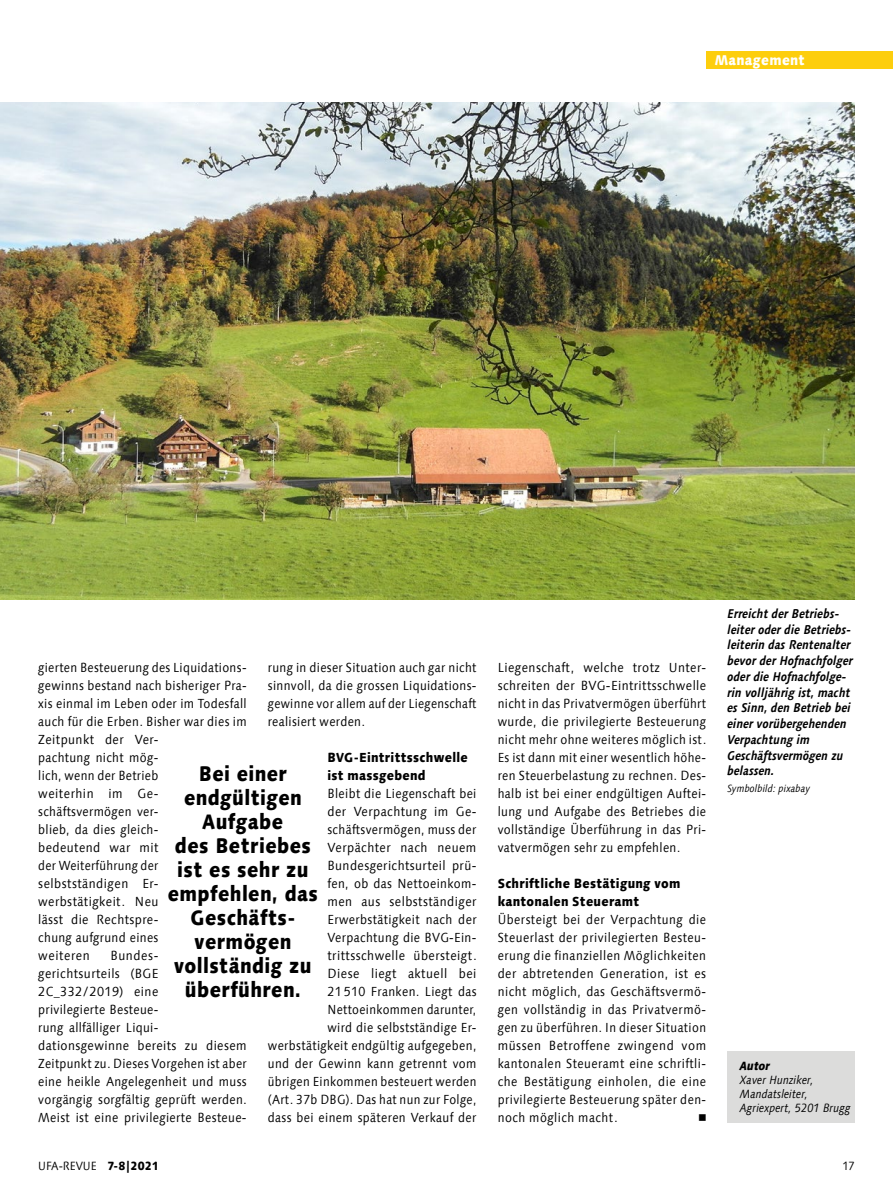
<style>
.page{position:relative;width:893px;height:1191px;background:#fff}
.page>*{position:absolute;margin:0;border:0;box-sizing:border-box;transform-origin:0 0}
.t1{font:800 21px/24px "Linotype Syntax Com";letter-spacing:.02em;color:#000;text-align:center;scale:.88 1}
.t2{font:800 14.25px "Linotype Syntax Com";letter-spacing:.025em;color:#fff;scale:.9 1}
.t3{font:13.2px/18px "Linotype Syntax Com";letter-spacing:.03em;color:#000;text-align:justify;scale:.9 1}
.t4{font:13.2px/18px "Linotype Syntax Com";letter-spacing:.03em;color:#000;scale:.92 1}
.t5{font:800 13.2px/18px "Linotype Syntax Com";letter-spacing:.02em;color:#000;scale:.9 1}
.t6{font:13.2px "Universal Newswith Comm Pi";color:#000}
.t7{font:italic 700 12.75px/15.8px "Linotype Syntax Com";letter-spacing:.005em;color:#000;scale:.9 1}
.t8{font:italic 12px/14px "Linotype Syntax Com";color:#000;scale:.9 1}
.t9{font:12px "Linotype Syntax Com";color:#000;scale:.9 1}
.t10{font:italic 800 12px "Linotype Syntax Com";color:#000;scale:.9 1}
.t11{font:12px "Linotype Syntax Com";color:#000;scale:.88 1}
.t12{font:italic 10.5px "Linotype Syntax Com";color:#000;scale:.9 1}
.s1{font-weight:800}
</style>
<div class="page">
<img style="left:0;top:102px;width:855px;height:498px">
<div style="left:706px;top:51px;width:187px;height:17px;background:#fdce0d"></div>
<div style="left:727px;top:1051px;width:128px;height:72px;background:#dcdcdb"></div>
<p class="t2" style="left:715px;top:51px;width:102px">Management</p>
<p class="t3" style="left:268px;top:658px;width:233px">rung in dieser Situation auch gar nicht sinnvoll, da die grossen Liquidations&shy;gewinne vor allem auf der Liegenschaft realisiert werden.</p>
<p class="t5" style="left:327px;top:748px;width:157px">BVG-Eintrittsschwelle ist massgebend</p>
<p class="t3" style="left:268px;top:784px;width:233px;text-align:right">Bleibt die Liegenschaft bei<br>der Verpachtung im Ge&shy;schäftsvermögen, muss der<br>Verpächter nach neuem<br>Bundesgerichtsurteil prü-<br>fen, ob das Nettoeinkom-<br>men aus selbstständiger<br>Erwerbstätigkeit nach der<br>Verpachtung die BVG-Ein&shy;trittsschwelle übersteigt.<br>Diese liegt aktuell bei<br>21 510 Franken. Liegt das<br>Nettoeinkommen darunter,<br>wird die selbstständige Er&shy;werbstätigkeit endgültig aufgegeben, und der Gewinn kann getrennt vom übrigen Einkommen besteuert werden (Art. 37b DBG). Das hat nun zur Folge, dass bei einem späteren Verkauf der</p>
<p class="t3" style="left:38px;top:658px;width:233px;text-align:left">gierten Besteuerung des Liquidations&shy;gewinns bestand nach bisheriger Pra&shy;xis einmal im Leben oder im Todesfall auch für die Erben. Bisher war dies im<br>Zeitpunkt der Ver-<br>pachtung nicht mög-<br>lich, wenn der Betrieb<br>weiterhin im Ge&shy;schäftsvermögen ver-<br>blieb, da dies gleich-<br>bedeutend war mit<br>der Weiterführung der selbstständigen Er&shy;werbstätigkeit. Neu<br>lässt die Rechtspre-<br>chung aufgrund eines<br>weiteren</p>
<h1 class="t1" style="left:168px;top:761px;width:172px">Bei einer endgültigen<br>Aufgabe<br>des Betriebes ist es sehr zu empfehlen, das<br>Geschäfts&shy;vermögen vollständig zu überführen.</h1>
<p class="t4" style="left:38px;top:946px;width:228px;text-indent:72px">Bundes-<br>gerichtsurteils (BGE<br>2C_332/2019) eine<br>privilegierte Besteue-<br>rung allfälliger Liqui&shy;dationsgewinne bereits zu diesem<br>Zeitpunkt zu. Dieses Vorgehen ist aber eine heikle Angelegenheit und muss vorgängig sorgfältig geprüft werden.<br>Meist ist eine privilegierte Besteue-</p>
<p class="t4" style="left:498px;top:658px;width:228px;text-align:justify">Liegenschaft, welche trotz Unter&shy;schreiten der BVG-Eintrittsschwelle nicht in das Privatvermögen überführt wurde, die privilegierte Besteuerung nicht mehr ohne weiteres möglich ist.<br>Es ist dann mit einer wesentlich höhe&shy;ren Steuerbelastung zu rechnen. Des&shy;halb ist bei einer endgültigen Auftei&shy;lung und Aufgabe des Betriebes die vollständige Überführung in das Pri&shy;vatvermögen sehr zu empfehlen.</p>
<p class="t5" style="left:498px;top:874px;width:204px">Schriftliche Bestätigung vom kantonalen Steueramt</p>
<p class="t3" style="left:498px;top:910px;width:233px">Übersteigt bei der Verpachtung die Steuerlast der privilegierten Besteu&shy;erung die finanziellen Möglichkeiten der abtretenden Generation, ist es nicht möglich, das Geschäftsvermö&shy;gen vollständig in das Privatvermö&shy;gen zu überführen. In dieser Situation müssen Betroffene zwingend vom kantonalen Steueramt eine schriftli&shy;che Bestätigung einholen, die eine privilegierte Besteuerung später den&shy;noch möglich macht.</p>
<p class="t6" style="left:699px;top:1111px;width:9px">n</p>
<p class="t7" style="left:727px;top:605px;width:141px">Erreicht der Betriebs&shy;leiter oder die Betriebs&shy;leiterin das Rentenalter bevor der Hofnachfolger oder die Hofnachfolge&shy;rin volljährig ist, macht es Sinn, den Betrieb bei einer vorübergehenden<br>Verpachtung im<br>Geschäftsvermögen zu belassen.</p>
<p class="t12" style="left:727px;top:781px;width:93px">Symbolbild: pixabay</p>
<p class="t10" style="left:740px;top:1058px;width:35px">Autor</p>
<p class="t8" style="left:740px;top:1073px;width:125px">Xaver Hunziker,<br>Mandatsleiter,<br>Agriexpert, 5201 Brugg</p>
<p class="t9" style="left:38px;top:1158px;width:135px">UFA-REVUE <span class="s1">7-8|2021</span></p>
<p class="t11" style="left:842px;top:1158px;width:16px">17</p>
</div>
